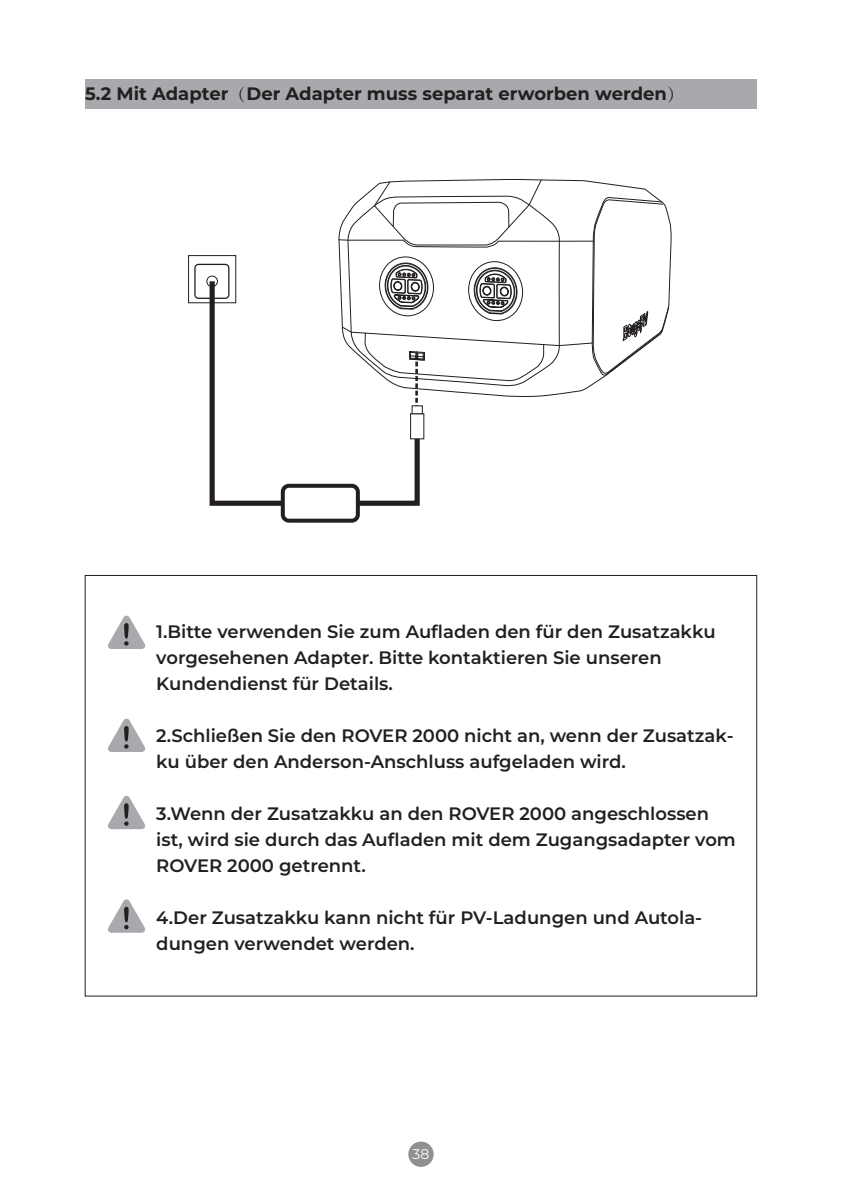
<style>
.page{position:relative;width:842px;height:1191px;background:#fff}
.page>*{position:absolute;margin:0;border:0;box-sizing:border-box;transform-origin:0 0}
.t1{font:600 18px/26px "Montserrat";color:#231f20}
.t2{font:700 18px "Montserrat";color:#231f20}
.t3{font:14px "Montserrat";color:#fff}
.s1{font-family:"Adobe Song Std";font-weight:300}
</style>
<div class="page">
<div style="left:408px;top:1141px;width:26px;height:25px;background:#928f93;border-radius:50%"></div>
<svg style="left:108px;top:615px;width:37px;height:34px"></svg>
<svg style="left:108px;top:718px;width:37px;height:34px"></svg>
<svg style="left:108px;top:796px;width:37px;height:33px"></svg>
<svg style="left:108px;top:899px;width:37px;height:33px"></svg>
<div style="left:85px;top:80px;width:672px;height:29px;background:#a8a9ad"></div>
<svg style="left:338px;top:179px;width:331px;height:261px"></svg>
<svg style="left:207px;top:276px;width:215px;height:232px"></svg>
<div style="left:283px;top:486px;width:75px;height:34px;background:#fff;border-radius:6px"></div>
<div style="left:281px;top:484px;width:79px;height:38px;border:4px solid #231f20;border-radius:6px"></div>
<div style="left:194px;top:264px;width:35px;height:35px;border:1px solid #231f20;border-radius:4px"></div>
<div style="left:206px;top:275px;width:12px;height:12px;border:1px solid #231f20;border-radius:5px"></div>
<div style="left:188px;top:255px;width:48px;height:48px;border:1px solid #231f20"></div>
<p class="t2" style="left:85px;top:81px;width:601px">5.2 Mit Adapter<span class="s1">（</span>Der Adapter muss separat erworben werden<span class="s1">）</span></p>
<p class="t1" style="left:156px;top:618px;width:561px">1.Bitte verwenden Sie zum Aufladen den für den Zusatzakku vorgesehenen Adapter. Bitte kontaktieren Sie unseren<br>Kundendienst für Details.</p>
<p class="t1" style="left:156px;top:722px;width:579px">2.Schließen Sie den ROVER 2000 nicht an, wenn der Zusatzak&shy;ku über den Anderson-Anschluss aufgeladen wird.</p>
<p class="t1" style="left:156px;top:800px;width:581px">3.Wenn der Zusatzakku an den ROVER 2000 angeschlossen ist, wird sie durch das Aufladen mit dem Zugangsadapter vom<br>ROVER 2000 getrennt.</p>
<p class="t1" style="left:156px;top:904px;width:547px">4.Der Zusatzakku kann nicht für PV-Ladungen und Autola&shy;dungen verwendet werden.</p>
<p class="t3" style="left:413px;top:1144px;width:18px">38</p>
</div>
